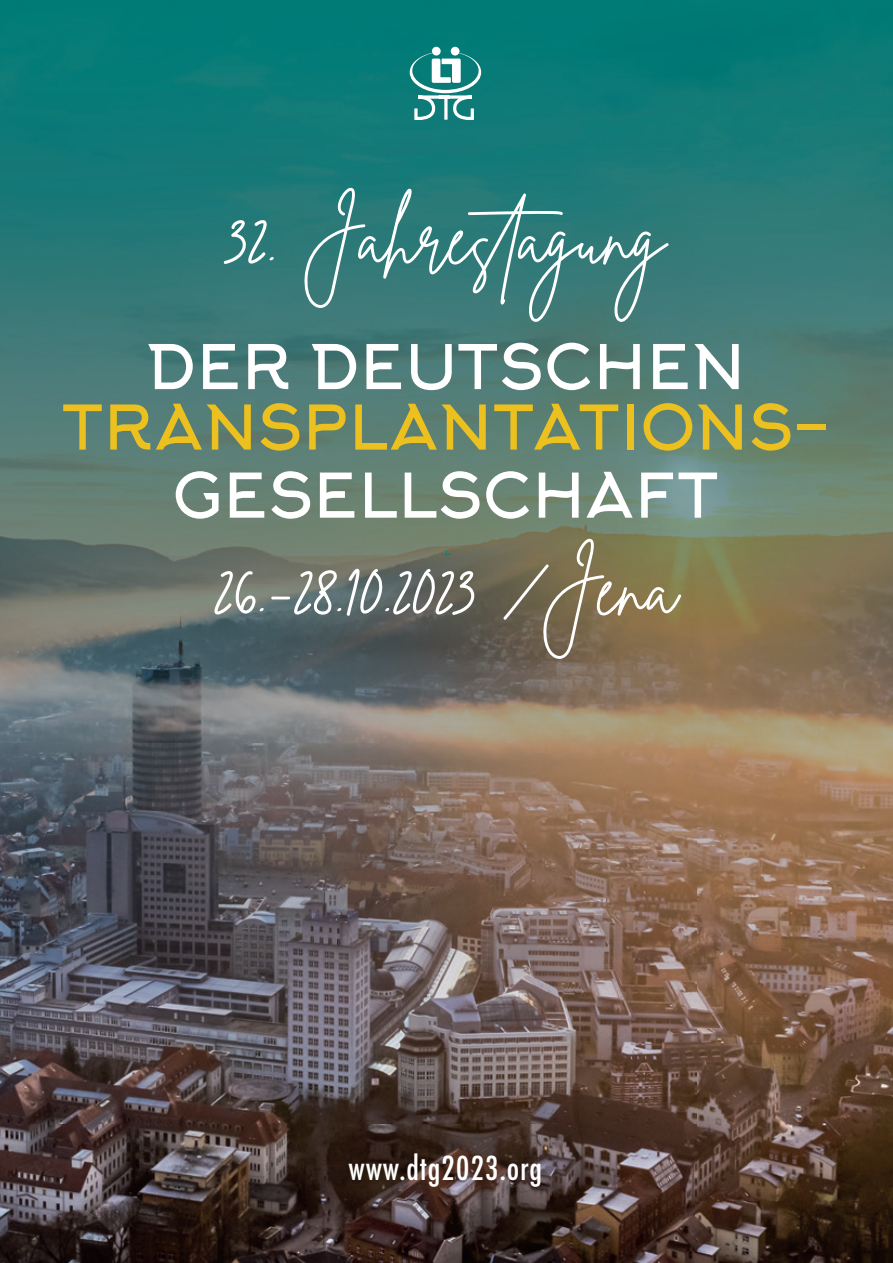
<style>
.page{position:relative;width:893px;height:1263px;background:#fff}
.page>*{position:absolute;margin:0;border:0;box-sizing:border-box;transform-origin:0 0}
.t1{font:75.6px "Brittany Signature";color:#fff}
.t2{font:60.45px "Arkhip";color:#fff}
.t3{font:60.45px "Arkhip";color:#ecc01e}
.t4{font:500 condensed 36.3px "Futura T";letter-spacing:.02em;color:#fff}
</style>
<div class="page">
<img style="left:0;top:0;width:893px;height:1263px">
<svg style="left:445px;top:550px;width:6px;height:6px"></svg>
<svg style="left:410px;top:53px;width:71px;height:70px"></svg>
<div style="left:432px;top:47px;width:9px;height:9px;background:#fff;border-radius:50%"></div>
<div style="left:451px;top:47px;width:8px;height:9px;background:#fff;border-radius:50%"></div>
<p class="t1" style="left:226px;top:190px;width:440px">32. Jahrestagung</p>
<p class="t2" style="left:146px;top:332px;width:601px">DER DEUTSCHEN</p>
<p class="t3" style="left:61px;top:392px;width:770px">TRANSPLANTATIONS-</p>
<p class="t2" style="left:172px;top:460px;width:548px">GESELLSCHAFT</p>
<p class="t1" style="left:214px;top:541px;width:464px">26.-28.10.2023 /Jena</p>
<p class="t4" style="left:349px;top:1146px;width:195px">www.dtg2023.org</p>
</div>
